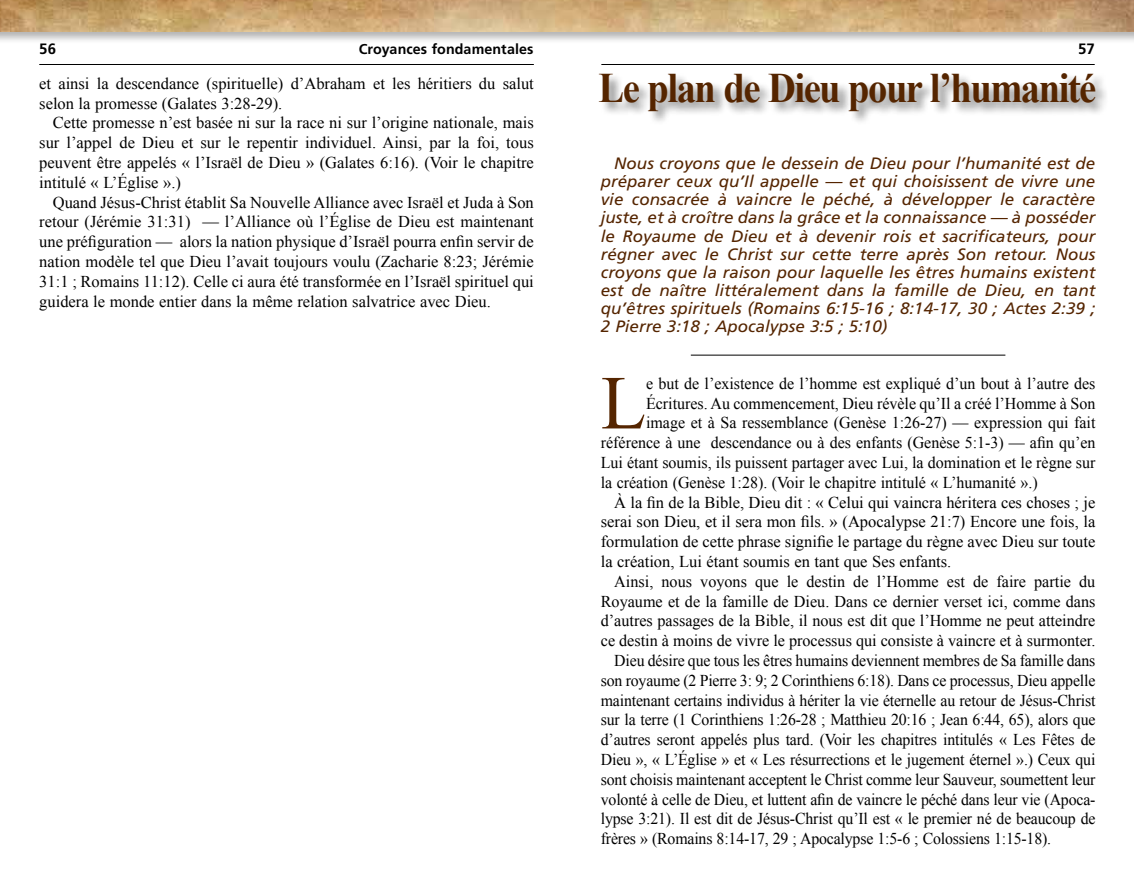
<style>
.page{position:relative;width:1134px;height:891px;background:#fff}
.page>*{position:absolute;margin:0;border:0;box-sizing:border-box;transform-origin:0 0}
.t1{font:76.35px "Times New Roman";color:#552500}
.t2{font:700 42px "Times New Roman";letter-spacing:-.04em;color:#552500;scale:.92 1}
.t3{font:16.5px/19.8px "Times New Roman";color:#000;text-align:justify}
.t4{font:16.5px "Times New Roman";color:#000;scale:.96 1}
.t5{font:italic 16.5px/18.1px "Frutiger";color:#552500;text-align:justify}
.t6{font:700 15px "Frutiger";color:#000}
.t7{font:700 14.25px "Frutiger";letter-spacing:.01em;color:#000}
</style>
<div class="page">
<hr style="left:39px;top:64px;width:495px;height:1px;background:#000">
<hr style="left:601px;top:64px;width:494px;height:1px;background:#000">
<div style="left:0;top:0;width:1134px;height:44px;background:#000;opacity:.3"></div>
<img style="left:0;top:0;width:1134px;height:31px">
<hr style="left:691px;top:355px;width:314px;height:1px;background:#000">
<div style="left:599px;top:72px;width:510px;height:53px;background:#000;opacity:.5"></div>
<p class="t6" style="left:39px;top:40px;width:18px">56</p>
<p class="t7" style="left:359px;top:41px;width:176px">Croyances fondamentales</p>
<p class="t6" style="left:1078px;top:40px;width:18px">57</p>
<p class="t3" style="left:39px;top:73px;width:496px">et ainsi la descendance (spirituelle) d’Abraham et les héritiers du salut selon la promesse (Galates 3:28-29).</p>
<p class="t3" style="left:39px;top:112px;width:496px;text-indent:13px">Cette promesse n’est basée ni sur la race ni sur l’origine nationale, mais sur l’appel de Dieu et sur le repentir individuel. Ainsi, par la foi, tous peuvent être appelés « l’Israël de Dieu » (Galates 6:16). (Voir le chapitre intitulé « L’Église ».)</p>
<p class="t3" style="left:39px;top:192px;width:496px;text-indent:13px">Quand Jésus-Christ établit Sa Nouvelle Alliance avec Israël et Juda à Son retour (Jérémie 31:31) — l’Alliance où l’Église de Dieu est maintenant une préfiguration — alors la nation physique d’Israël pourra enfin servir de nation modèle tel que Dieu l’avait toujours voulu (Zacharie 8:23; Jérémie 31:1 ; Romains 11:12). Celle ci aura été transformée en l’Israël spirituel qui guidera le monde entier dans la même relation salvatrice avec Dieu.</p>
<h2 class="t2" style="left:599px;top:58px;width:542px">Le plan de Dieu pour l’humanité</h2>
<p class="t5" style="left:601px;top:154px;width:496px;text-indent:13px">Nous croyons que le dessein de Dieu pour l’humanité est de préparer ceux qu’Il appelle — et qui choisissent de vivre une vie consacrée à vaincre le péché, à développer le caractère juste, et à croître dans la grâce et la connaissance — à posséder le Royaume de Dieu et à devenir rois et sacrificateurs, pour régner avec le Christ sur cette terre après Son retour. Nous croyons que la raison pour laquelle les êtres humains existent est de naître littéralement dans la famille de Dieu, en tant qu’êtres spirituels (Romains 6:15-16 ; 8:14-17, 30 ; Actes 2:39 ; 2 Pierre 3:18 ; Apocalypse 3:5 ; 5:10)</p>
<h1 class="t1" style="left:601px;top:349px;width:47px">L</h1>
<p class="t3" style="left:646px;top:373px;width:451px">e but de l’existence de l’homme est expliqué d’un bout à l’autre des</p>
<p class="t3" style="left:646px;top:393px;width:451px">Écritures. Au commencement, Dieu révèle qu’Il a créé l’Homme à Son</p>
<p class="t3" style="left:646px;top:413px;width:451px">image et à Sa ressemblance (Genèse 1:26-27) — expression qui fait</p>
<p class="t3" style="left:601px;top:432px;width:496px">référence à une descendance ou à des enfants (Genèse 5:1-3) — afin qu’en</p>
<p class="t3" style="left:601px;top:452px;width:496px">Lui étant soumis, ils puissent partager avec Lui, la domination et le règne sur</p>
<p class="t3" style="left:601px;top:472px;width:438px">la création (Genèse 1:28). (Voir le chapitre intitulé « L’humanité ».)</p>
<p class="t3" style="left:614px;top:492px;width:483px">À la fin de la Bible, Dieu dit : « Celui qui vaincra héritera ces choses ; je</p>
<p class="t3" style="left:601px;top:512px;width:496px">serai son Dieu, et il sera mon fils. » (Apocalypse 21:7) Encore une fois, la</p>
<p class="t3" style="left:601px;top:531px;width:496px">formulation de cette phrase signifie le partage du règne avec Dieu sur toute</p>
<p class="t3" style="left:601px;top:551px;width:352px">la création, Lui étant soumis en tant que Ses enfants.</p>
<p class="t3" style="left:614px;top:571px;width:483px">Ainsi, nous voyons que le destin de l’Homme est de faire partie du</p>
<p class="t3" style="left:601px;top:591px;width:496px">Royaume et de la famille de Dieu. Dans ce dernier verset ici, comme dans</p>
<p class="t3" style="left:601px;top:611px;width:496px">d’autres passages de la Bible, il nous est dit que l’Homme ne peut atteindre</p>
<p class="t3" style="left:601px;top:630px;width:496px">ce destin à moins de vivre le processus qui consiste à vaincre et à surmonter.</p>
<p class="t4" style="left:614px;top:649px;width:503px">Dieu désire que tous les êtres humains deviennent membres de Sa famille dans</p>
<p class="t4" style="left:601px;top:669px;width:517px">son royaume (2 Pierre 3: 9; 2 Corinthiens 6:18). Dans ce processus, Dieu appelle</p>
<p class="t4" style="left:601px;top:689px;width:517px">maintenant certains individus à hériter la vie éternelle au retour de Jésus-Christ</p>
<p class="t4" style="left:601px;top:708px;width:517px">sur la terre (1 Corinthiens 1:26-28 ; Matthieu 20:16 ; Jean 6:44, 65), alors que</p>
<p class="t4" style="left:601px;top:728px;width:517px">d’autres seront appelés plus tard. (Voir les chapitres intitulés « Les Fêtes de</p>
<p class="t4" style="left:601px;top:748px;width:517px">Dieu », « L’Église » et « Les résurrections et le jugement éternel ».) Ceux qui</p>
<p class="t4" style="left:601px;top:768px;width:517px">sont choisis maintenant acceptent le Christ comme leur Sauveur, soumettent leur</p>
<p class="t4" style="left:601px;top:788px;width:517px">volonté à celle de Dieu, et luttent afin de vaincre le péché dans leur vie (Apoca-</p>
<p class="t4" style="left:601px;top:807px;width:517px">lypse 3:21). Il est dit de Jésus-Christ qu’Il est « le premier né de beaucoup de</p>
<p class="t4" style="left:601px;top:827px;width:471px">frères » (Romains 8:14-17, 29 ; Apocalypse 1:5-6 ; Colossiens 1:15-18).</p>
</div>
